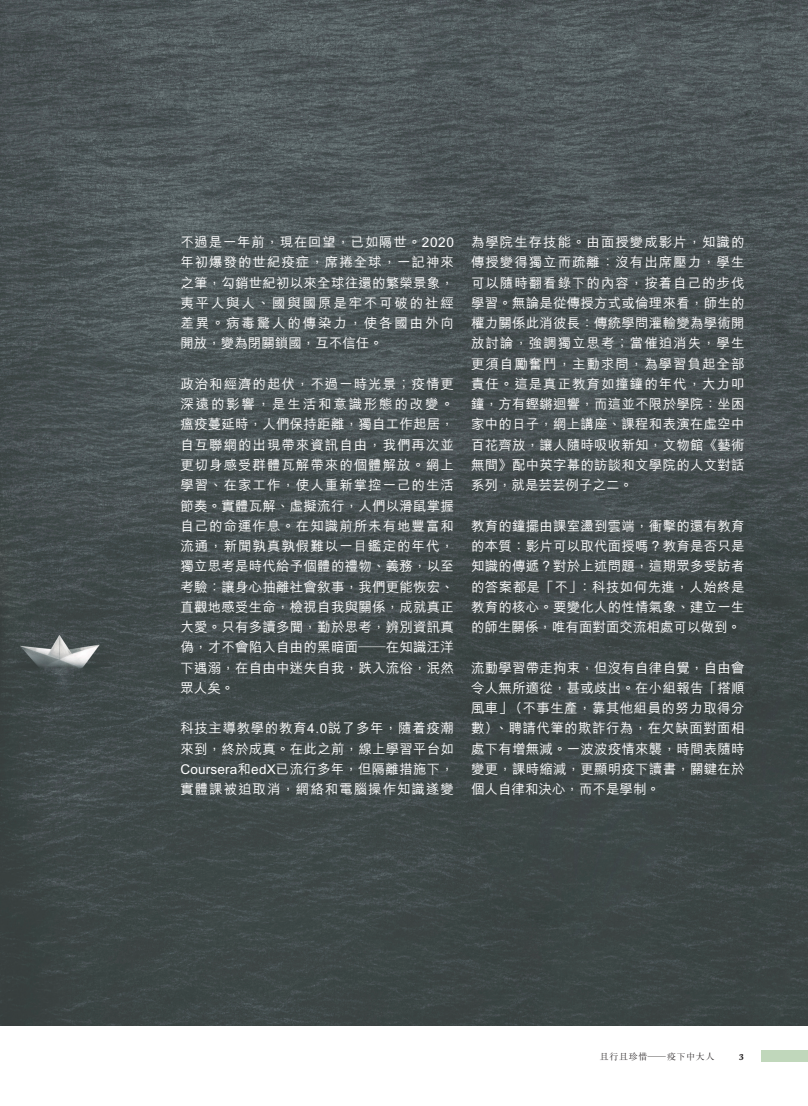
<style>
.page{position:relative;width:808px;height:1106px;background:#fff}
.page>*{position:absolute;margin:0;border:0;box-sizing:border-box;transform-origin:0 0}
._1_Text__C{font:500 13.5px/20.2px "M Hei HK";letter-spacing:.015em;color:#fff;text-align:justify}
.t1{font:300 9px "M Sung HK";letter-spacing:.065em;color:#231f20}
.t2{font:700 9px "M Sung HK";color:#231f20}
</style>
<div class="page">
<div style="left:761px;top:1050px;width:47px;height:11px;background:#c0d7bb"></div>
<img style="left:0;top:0;width:808px;height:1025px">
<p class="_1_Text__C" style="left:180px;top:231px;width:275px">不過是一年前，現在回望，已如隔世。2020年初爆發的世紀疫症，席捲全球，一記神來之筆，勾銷世紀初以來全球往還的繁榮景象，夷平人與人、國與國原是牢不可破的社經差異。病毒驚人的傳染力，使各國由外向開放，變為閉關鎖國，互不信任。</p>
<p class="_1_Text__C" style="left:180px;top:373px;width:275px">政治和經濟的起伏，不過一時光景；疫情更深遠的影響，是生活和意識形態的改變。瘟疫蔓延時，人們保持距離，獨自工作起居，自互聯網的出現帶來資訊自由，我們再次並更切身感受群體瓦解帶來的個體解放。網上學習、在家工作，使人重新掌控一己的生活節奏。實體瓦解、虛擬流行，人們以滑鼠掌握自己的命運作息。在知識前所未有地豐富和流通，新聞孰真孰假難以一目鑑定的年代，獨立思考是時代給予個體的禮物、義務，以至考驗：讓身心抽離社會敘事，我們更能恢宏、直觀地感受生命，檢視自我與關係，成就真正大愛。只有多讀多聞，勤於思考，辨別資訊真偽，才不會陷入自由的黑暗面——在知識汪洋下遇溺，在自由中迷失自我，跌入流俗，泯然眾人矣。</p>
<p class="_1_Text__C" style="left:180px;top:717px;width:275px">科技主導教學的教育4.0說了多年，隨着疫潮來到，終於成真。在此之前，線上學習平台如Coursera和edX已流行多年，但隔離措施下，實體課被迫取消，網絡和電腦操作知識遂變</p>
<p class="_1_Text__C" style="left:471px;top:231px;width:275px">為學院生存技能。由面授變成影片，知識的傳授變得獨立而疏離：沒有出席壓力，學生可以隨時翻看錄下的內容，按着自己的步伐學習。無論是從傳授方式或倫理來看，師生的權力關係此消彼長：傳統學問灌輸變為學術開放討論，強調獨立思考；當催迫消失，學生更須自勵奮鬥，主動求問，為學習負起全部責任。這是真正教育如撞鐘的年代，大力叩鐘，方有鏗鏘迴響，而這並不限於學院：坐困家中的日子，網上講座、課程和表演在虛空中百花齊放，讓人隨時吸收新知，文物館《藝術無間》配中英字幕的訪談和文學院的人文對話系列，就是芸芸例子之二。</p>
<p class="_1_Text__C" style="left:471px;top:514px;width:275px">教育的鐘擺由課室盪到雲端，衝擊的還有教育的本質：影片可以取代面授嗎？教育是否只是知識的傳遞？對於上述問題，這期眾多受訪者的答案都是「不」：科技如何先進，人始終是教育的核心。要變化人的性情氣象、建立一生的師生關係，唯有面對面交流相處可以做到。</p>
<p class="_1_Text__C" style="left:471px;top:656px;width:275px">流動學習帶走拘束，但沒有自律自覺，自由會令人無所適從，甚或歧出。在小組報告「搭順風車」（不事生產，靠其他組員的努力取得分數）、聘請代筆的欺詐行為，在欠缺面對面相處下有增無減。一波波疫情來襲，時間表隨時變更，課時縮減，更顯明疫下讀書，關鍵在於個人自律和決心，而不是學制。</p>
<p class="t1" style="left:600px;top:1050px;width:116px">且行且珍惜—疫下中大人</p>
<p class="t2" style="left:739px;top:1050px;width:6px">3</p>
</div>
